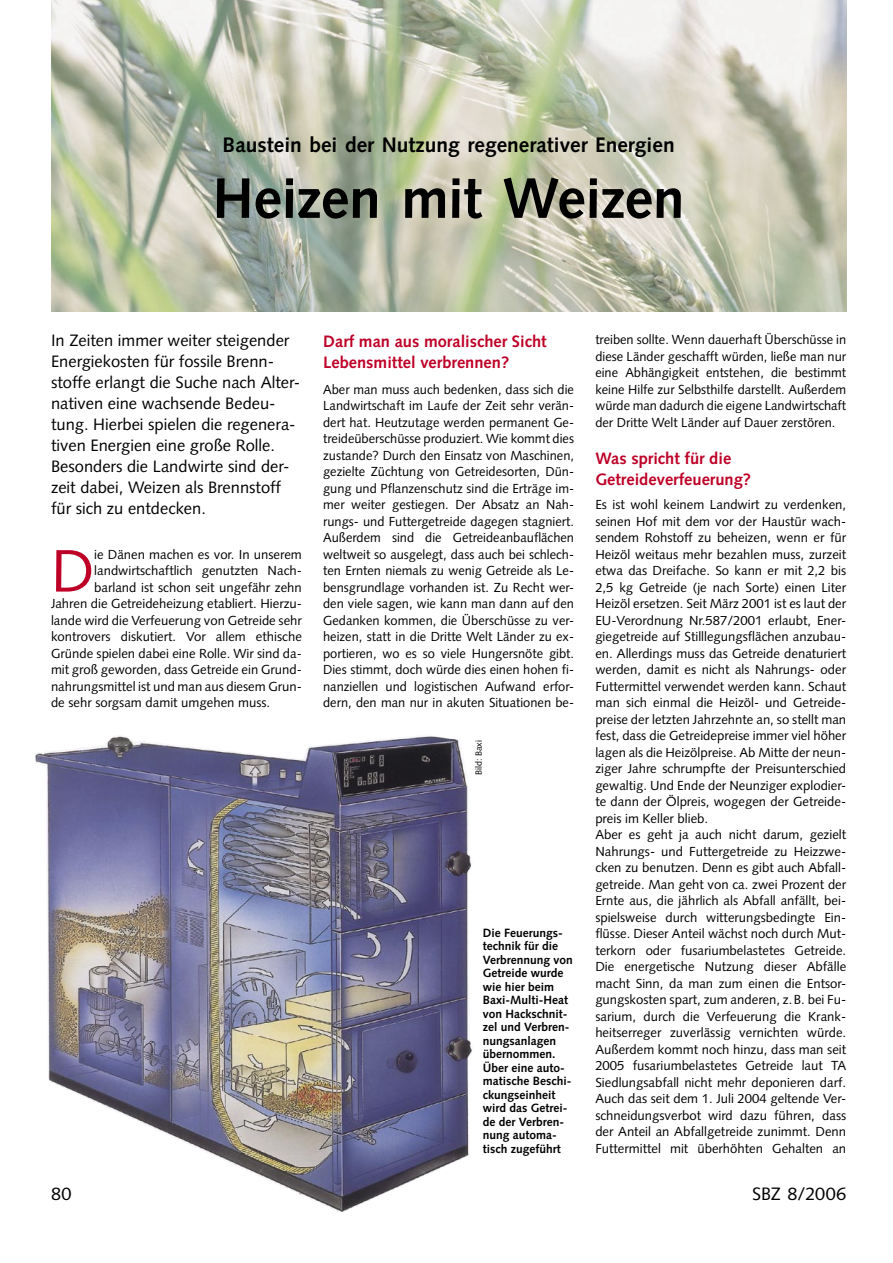
<style>
.page{position:relative;width:893px;height:1263px;background:#fff}
.page>*{position:absolute;margin:0;border:0;box-sizing:border-box;transform-origin:0 0}
.SBZ_04-Initial{font:59.85px "Syntax LT Std";color:#be0027}
.SBZ_02-Headline{font:700 57px "Syntax LT Std";letter-spacing:-.015em;color:#000}
.SBZ_01-Dachzeile{font:700 21px "Syntax LT Std";color:#000}
.t1{font:18px "Syntax LT Std";letter-spacing:.01em;color:#000}
.SBZ_03-Vorspann{font:16.5px/21px "Syntax LT Std";color:#000}
.SBZ_07-Zwischenüberschrift{font:700 16.5px/21px "Syntax LT Std";color:#be0027}
.SBZ_05-Grundtext{font:13.2px/16.5px "Syntax LT Std";color:#000;text-align:justify}
.SBZ_04-Initial-2{font:13.2px "Syntax LT Std";color:#000}
.SBZ_12-Bildunterschrift{font:700 12px/13.5px "Syntax LT Std";color:#000}
.SBZ_18-Fotonachweis{font:9px "Syntax LT Std";color:#000}
</style>
<div class="page">
<img style="left:51px;top:0;width:795px;height:311px">
<img style="left:35px;top:736px;width:437px;height:476px">
<p class="SBZ_01-Dachzeile" style="left:223px;top:133px;width:454px">Baustein bei der Nutzung regenerativer Energien</p>
<p class="SBZ_02-Headline" style="left:213px;top:165px;width:473px">Heizen mit Weizen</p>
<p class="SBZ_03-Vorspann" style="left:51px;top:330px;width:251px">In Zeiten immer weiter steigender<br>Energiekosten für fossile Brenn&shy;stoffe erlangt die Suche nach Alter&shy;nativen eine wachsende Bedeu&shy;tung. Hierbei spielen die regenera&shy;tiven Energien eine große Rolle.<br>Besonders die Landwirte sind der&shy;zeit dabei, Weizen als Brennstoff für sich zu entdecken.</p>
<p class="SBZ_04-Initial" style="left:51px;top:535px;width:45px">D</p>
<p class="SBZ_04-Initial-2" style="left:94px;top:546px;width:209px">ie Dänen machen es vor. In unserem</p>
<p class="SBZ_04-Initial-2" style="left:94px;top:563px;width:209px">landwirtschaftlich genutzten Nach-</p>
<p class="SBZ_04-Initial-2" style="left:94px;top:579px;width:209px">barland ist schon seit ungefähr zehn</p>
<p class="SBZ_04-Initial-2" style="left:51px;top:596px;width:252px">Jahren die Getreideheizung etabliert. Hierzu-</p>
<p class="SBZ_04-Initial-2" style="left:51px;top:612px;width:252px">lande wird die Verfeuerung von Getreide sehr</p>
<p class="SBZ_04-Initial-2" style="left:51px;top:629px;width:252px">kontrovers diskutiert. Vor allem ethische</p>
<p class="SBZ_04-Initial-2" style="left:51px;top:645px;width:252px">Gründe spielen dabei eine Rolle. Wir sind da-</p>
<p class="SBZ_04-Initial-2" style="left:51px;top:662px;width:252px">mit groß geworden, dass Getreide ein Grund-</p>
<p class="SBZ_04-Initial-2" style="left:51px;top:678px;width:252px">nahrungsmittel ist und man aus diesem Grun-</p>
<p class="SBZ_04-Initial-2" style="left:51px;top:695px;width:221px">de sehr sorgsam damit umgehen muss.</p>
<p class="SBZ_07-Zwischenüberschrift" style="left:323px;top:331px;width:225px">Darf man aus moralischer Sicht<br>Lebensmittel verbrennen?</p>
<p class="SBZ_05-Grundtext" style="left:323px;top:381px;width:252px">Aber man muss auch bedenken, dass sich die Landwirtschaft im Laufe der Zeit sehr verän&shy;dert hat. Heutzutage werden permanent Ge&shy;treideüberschüsse produziert. Wie kommt dies zustande? Durch den Einsatz von Maschinen, gezielte Züchtung von Getreidesorten, Dün&shy;gung und Pflanzenschutz sind die Erträge im&shy;mer weiter gestiegen. Der Absatz an Nah&shy;rungs- und Futtergetreide dagegen stagniert.<br>Außerdem sind die Getreideanbauflächen weltweit so ausgelegt, dass auch bei schlech&shy;ten Ernten niemals zu wenig Getreide als Le&shy;bensgrundlage vorhanden ist. Zu Recht wer&shy;den viele sagen, wie kann man dann auf den Gedanken kommen, die Überschüsse zu ver&shy;heizen, statt in die Dritte Welt Länder zu ex&shy;portieren, wo es so viele Hungersnöte gibt.<br>Dies stimmt, doch würde dies einen hohen fi&shy;nanziellen und logistischen Aufwand erfor&shy;dern, den man nur in akuten Situationen be-</p>
<p class="SBZ_18-Fotonachweis" style="left:473px;top:775px;width:37px;rotate:-90deg">Bild: Baxi</p>
<p class="SBZ_12-Bildunterschrift" style="left:483px;top:926px;width:92px">Die Feuerungs&shy;technik für die<br>Verbrennung von<br>Getreide wurde wie hier beim<br>Baxi-Multi-Heat von Hackschnit&shy;zel und Verbren&shy;nungsanlagen übernommen.<br>Über eine auto&shy;matische Beschi&shy;ckungseinheit wird das Getrei&shy;de der Verbren&shy;nung automa&shy;tisch zugeführt</p>
<p class="SBZ_05-Grundtext" style="left:595px;top:331px;width:252px">treiben sollte. Wenn dauerhaft Überschüsse in diese Länder geschafft würden, ließe man nur eine Abhängigkeit entstehen, die bestimmt keine Hilfe zur Selbsthilfe darstellt. Außerdem würde man dadurch die eigene Landwirtschaft der Dritte Welt Länder auf Dauer zerstören.</p>
<p class="SBZ_07-Zwischenüberschrift" style="left:595px;top:448px;width:157px">Was spricht für die<br>Getreideverfeuerung?</p>
<p class="SBZ_05-Grundtext" style="left:595px;top:496px;width:252px">Es ist wohl keinem Landwirt zu verdenken, seinen Hof mit dem vor der Haustür wach&shy;sendem Rohstoff zu beheizen, wenn er für Heizöl weitaus mehr bezahlen muss, zurzeit etwa das Dreifache. So kann er mit 2,2 bis 2,5 kg Getreide (je nach Sorte) einen Liter Heizöl ersetzen. Seit März 2001 ist es laut der EU-Verordnung Nr.587/2001 erlaubt, Ener&shy;giegetreide auf Stilllegungsflächen anzubau&shy;en. Allerdings muss das Getreide denaturiert werden, damit es nicht als Nahrungs- oder Futtermittel verwendet werden kann. Schaut man sich einmal die Heizöl- und Getreide&shy;preise der letzten Jahrzehnte an, so stellt man fest, dass die Getreidepreise immer viel höher lagen als die Heizölpreise. Ab Mitte der neun&shy;ziger Jahre schrumpfte der Preisunterschied gewaltig. Und Ende der Neunziger explodier&shy;te dann der Ölpreis, wogegen der Getreide&shy;preis im Keller blieb.</p>
<p class="SBZ_05-Grundtext" style="left:595px;top:826px;width:252px">Aber es geht ja auch nicht darum, gezielt Nahrungs- und Futtergetreide zu Heizzwe&shy;cken zu benutzen. Denn es gibt auch Abfall&shy;getreide. Man geht von ca. zwei Prozent der Ernte aus, die jährlich als Abfall anfällt, bei&shy;spielsweise durch witterungsbedingte Ein&shy;flüsse. Dieser Anteil wächst noch durch Mut&shy;terkorn oder fusariumbelastetes Getreide.<br>Die energetische Nutzung dieser Abfälle macht Sinn, da man zum einen die Entsor&shy;gungskosten spart, zum anderen, z. B. bei Fu&shy;sarium, durch die Verfeuerung die Krank&shy;heitserreger zuverlässig vernichten würde.<br>Außerdem kommt noch hinzu, dass man seit 2005 fusariumbelastetes Getreide laut TA Siedlungsabfall nicht mehr deponieren darf.<br>Auch das seit dem 1. Juli 2004 geltende Ver&shy;schneidungsverbot wird dazu führen, dass der Anteil an Abfallgetreide zunimmt. Denn Futtermittel mit überhöhten Gehalten an</p>
<p class="t1" style="left:51px;top:1183px;width:22px">80</p>
<p class="t1" style="left:752px;top:1183px;width:96px">SBZ 8/2006</p>
</div>
